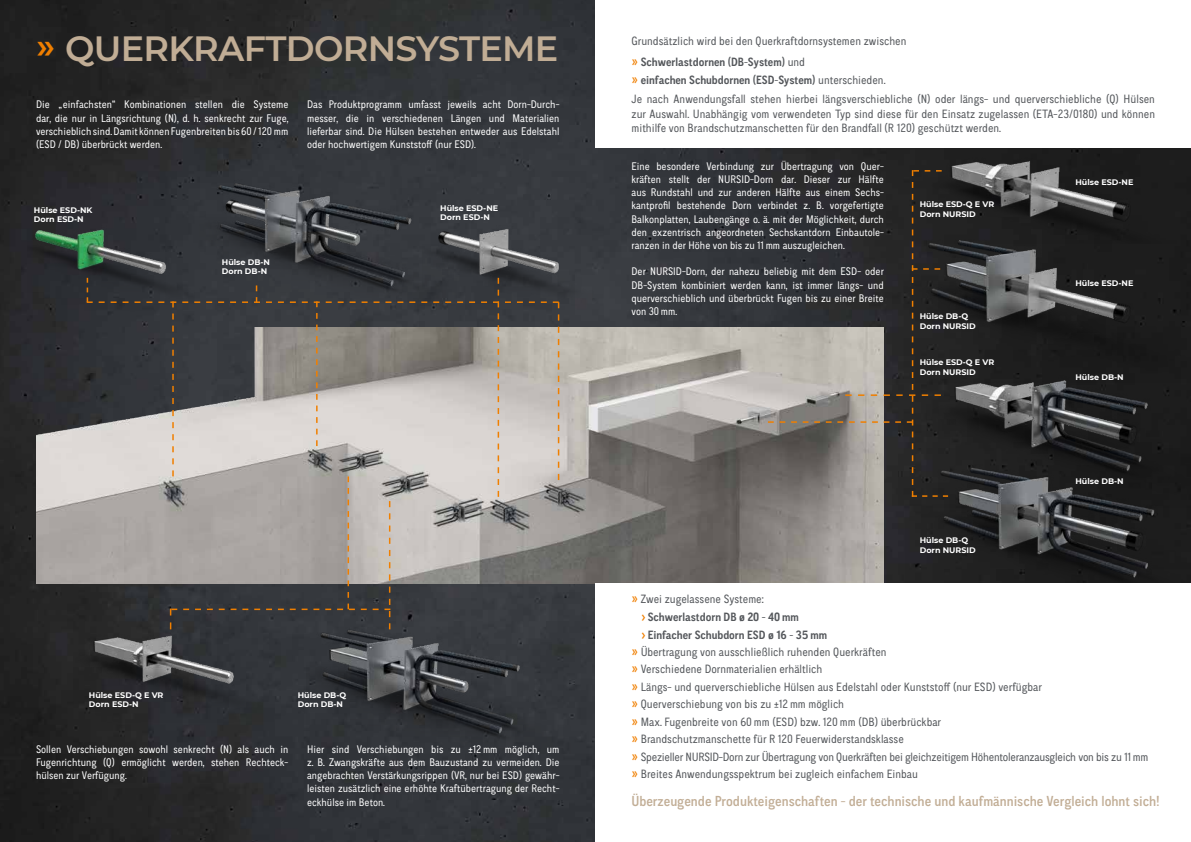
<style>
.page{position:relative;width:1191px;height:842px;background:#fff}
.page>*{position:absolute;margin:0;border:0;box-sizing:border-box;transform-origin:0 0}
.t1{font:600 35px "Montserrat";letter-spacing:-.02em;color:#c1ad95}
.t2{font:500 14.5px "CA Normal";color:#c2ae96}
.t3{font:12px/17.5px "CA Normal";color:#54575b}
.t4{font:700 12px/18.7px "CA Normal";color:#54575b}
.t5{font:11px/13.2px "CA Normal";color:#fff;text-align:justify}
.t6{font:700 8px/9.6px "Montserrat";color:#fff}
.s1{color:#f07f00}
.s2{font-size:15px;color:#f07f00}
.s3{font-weight:700}
.s4{font-weight:400;font-size:15px;color:#f07f00}
.s5{font-weight:400}
.s6{font-weight:400;font-size:17px;color:#f07f00}
.s7{font-size:17px;color:#f07f00}
</style>
<div class="page">
<img style="left:0;top:0;width:1191px;height:842px">
<img style="left:36px;top:328px;width:848px;height:255px">
<img style="left:165px;top:164px;width:291px;height:114px">
<img style="left:422px;top:198px;width:180px;height:112px">
<img style="left:27px;top:202px;width:168px;height:110px">
<img style="left:912px;top:153px;width:279px;height:76px">
<img style="left:948px;top:229px;width:243px;height:131px">
<img style="left:948px;top:360px;width:243px;height:99px">
<img style="left:905px;top:459px;width:286px;height:124px">
<div style="left:595px;top:0;width:596px;height:148px;background:#fff"></div>
<div style="left:595px;top:583px;width:596px;height:259px;background:#fff"></div>
<img style="left:306px;top:599px;width:282px;height:162px">
<img style="left:74px;top:619px;width:217px;height:103px">
<svg style="left:87px;top:278px;width:472px;height:351px;background:#898685"></svg>
<svg style="left:768px;top:170px;width:180px;height:327px;background:#514f4d"></svg>
<h1 class="t1" style="left:36px;top:23px;width:524px"><span class="s1">»</span> QUERKRAFTDORNSYSTEME</h1>
<p class="t5" style="left:36px;top:98px;width:254px">Die „einfachsten“ Kombinationen stellen die Systeme dar, die nur in Längsrichtung (N), d. h. senkrecht zur Fuge, verschieblich sind. Damit können Fugenbreiten bis 60 / 120 mm (ESD / DB) überbrückt werden.</p>
<p class="t5" style="left:307px;top:98px;width:254px">Das Produktprogramm umfasst jeweils acht Dorn-Durch&shy;messer, die in verschiedenen Längen und Materialien lieferbar sind. Die Hülsen bestehen entweder aus Edelstahl oder hochwertigem Kunststoff (nur ESD).</p>
<p class="t6" style="left:34px;top:205px;width:60px">Hülse ESD-NK<br>Dorn ESD-N</p>
<p class="t6" style="left:222px;top:257px;width:50px">Hülse DB-N<br>Dorn DB-N</p>
<p class="t6" style="left:440px;top:203px;width:59px">Hülse ESD-NE<br>Dorn ESD-N</p>
<p class="t6" style="left:89px;top:690px;width:76px">Hülse ESD-Q E VR<br>Dorn ESD-N</p>
<p class="t6" style="left:298px;top:690px;width:50px">Hülse DB-Q<br>Dorn DB-N</p>
<p class="t5" style="left:36px;top:742px;width:254px">Sollen Verschiebungen sowohl senkrecht (N) als auch in Fugenrichtung (Q) ermöglicht werden, stehen Rechteck&shy;hülsen zur Verfügung.</p>
<p class="t5" style="left:307px;top:742px;width:254px">Hier sind Verschiebungen bis zu ±12 mm möglich, um z. B. Zwangskräfte aus dem Bauzustand zu vermeiden. Die angebrachten Verstärkungsrippen (VR, nur bei ESD) gewähr&shy;leisten zusätzlich eine erhöhte Kraftübertragung der Recht&shy;eckhülse im Beton.</p>
<p class="t3" style="left:631px;top:30px;width:276px;line-height:21.4px">Grundsätzlich wird bei den Querkraftdornsystemen zwischen <span class="s2">»</span> <span class="s3">Schwerlastdornen (DB-System)</span> und</p>
<p class="t3" style="left:631px;top:70px;width:525px;line-height:19.5px"><span class="s2">»</span> <span class="s3">einfachen Schubdornen (ESD-System)</span> unterschieden.<br>Je nach Anwendungsfall stehen hierbei längsverschiebliche (N) oder längs- und querverschiebliche (Q) Hülsen</p>
<p class="t3" style="left:631px;top:106px;width:525px;line-height:14.4px">zur Auswahl. Unabhängig vom verwendeten Typ sind diese für den Einsatz zugelassen (ETA-23/0180) und können mithilfe von Brandschutzmanschetten für den Brandfall (R 120) geschützt werden.</p>
<p class="t5" style="left:631px;top:159px;width:254px">Eine besondere Verbindung zur Übertragung von Quer&shy;kräften stellt der NURSID-Dorn dar. Dieser zur Hälfte aus Rundstahl und zur anderen Hälfte aus einem Sechs&shy;kantprofil bestehende Dorn verbindet z. B. vorgefertigte Balkonplatten, Laubengänge o. ä. mit der Möglichkeit, durch den exzentrisch angeordneten Sechskantdorn Einbautole&shy;ranzen in der Höhe von bis zu 11 mm auszugleichen.</p>
<p class="t5" style="left:631px;top:265px;width:254px">Der NURSID-Dorn, der nahezu beliebig mit dem ESD- oder DB-System kombiniert werden kann, ist immer längs- und querverschieblich und überbrückt Fugen bis zu einer Breite von 30 mm.</p>
<p class="t6" style="left:919px;top:199px;width:76px">Hülse ESD-Q E VR<br>Dorn NURSID</p>
<p class="t6" style="left:919px;top:311px;width:58px">Hülse DB-Q<br>Dorn NURSID</p>
<p class="t6" style="left:919px;top:357px;width:76px">Hülse ESD-Q E VR<br>Dorn NURSID</p>
<p class="t6" style="left:919px;top:535px;width:58px">Hülse DB-Q<br>Dorn NURSID</p>
<p class="t6" style="left:1075px;top:177px;width:59px">Hülse ESD-NE</p>
<p class="t6" style="left:1075px;top:278px;width:59px">Hülse ESD-NE</p>
<p class="t6" style="left:1075px;top:372px;width:50px">Hülse DB-N</p>
<p class="t6" style="left:1075px;top:476px;width:50px">Hülse DB-N</p>
<p class="t4" style="left:640px;top:589px;width:159px;text-indent:-9px"><span class="s4">»</span> <span class="s5">Zwei zugelassene Systeme:<br></span><span class="s6">›</span> Schwerlastdorn DB ø 20 - 40 mm</p>
<p class="t3" style="left:631px;top:625px;width:518px;text-indent:9px"><span class="s7">›</span> <span class="s3">Einfacher Schubdorn ESD ø 16 - 35 mm<br></span><span class="s2">»</span> Übertragung von ausschließlich ruhenden Querkräften<br><span class="s2">»</span> Verschiedene Dornmaterialien erhältlich<br><span class="s2">»</span> Längs- und querverschiebliche Hülsen aus Edelstahl oder Kunststoff (nur ESD) verfügbar<br><span class="s2">»</span> Querverschiebung von bis zu ±12 mm möglich<br><span class="s2">»</span> Max. Fugenbreite von 60 mm (ESD) bzw. 120 mm (DB) überbrückbar<br><span class="s2">»</span> Brandschutzmanschette für R 120 Feuerwiderstandsklasse<br><span class="s2">»</span> Spezieller NURSID-Dorn zur Übertragung von Querkräften bei gleichzeitigem Höhentoleranzausgleich von bis zu 11mm <span class="s2">»</span> Breites Anwendungsspektrum bei zugleich einfachem Einbau</p>
<h2 class="t2" style="left:631px;top:791px;width:530px">Überzeugende Produkteigenschaften - der technische und kaufmännische Vergleich lohnt sich!</h2>
</div>
